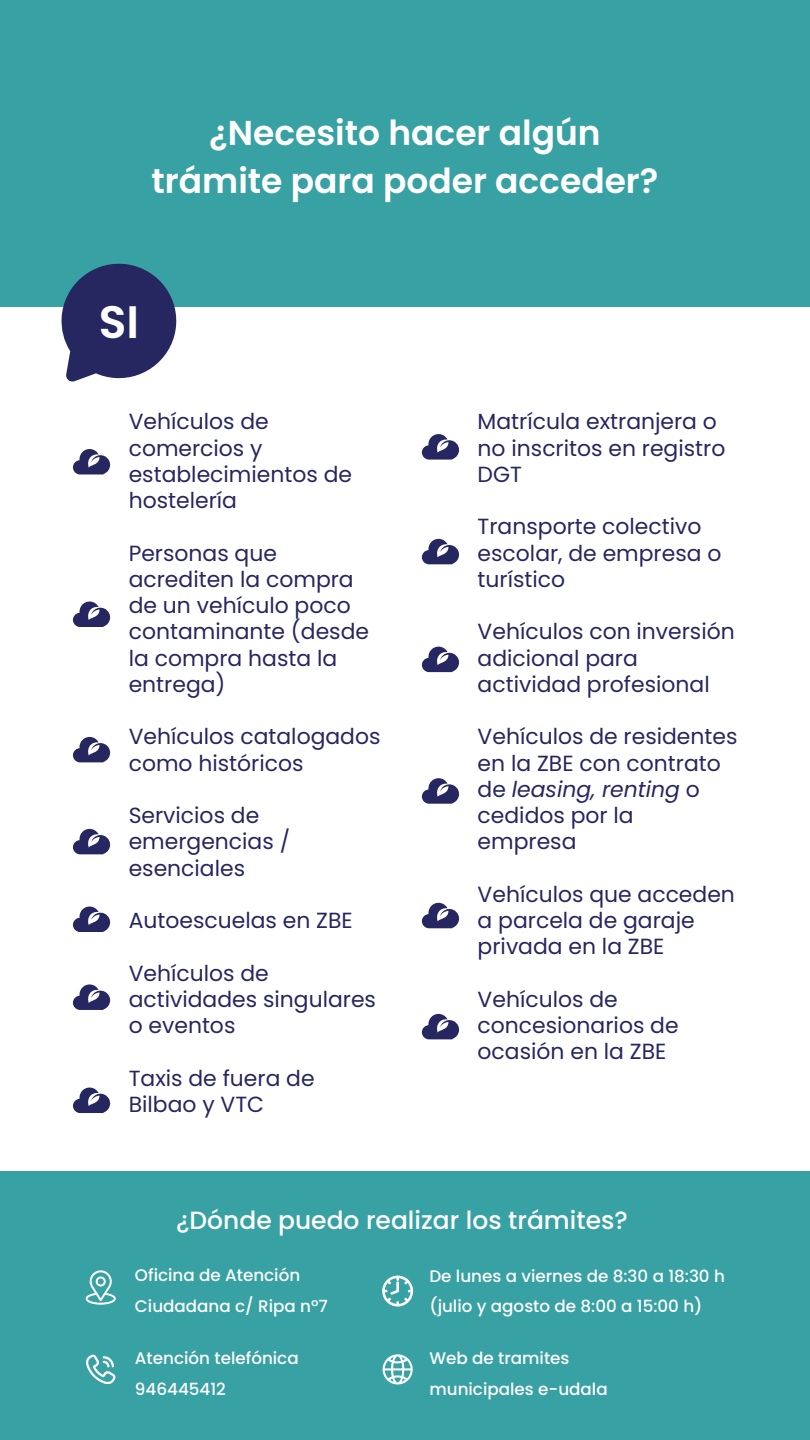
<style>
.page{position:relative;width:810px;height:1440px;background:#fff}
.page>*{position:absolute;margin:0;border:0;box-sizing:border-box;transform-origin:0 0}
.t1{font:600 45.5px "Poppins";color:#fff}
.t2{font:600 34.5px/48px "Poppins";color:#fff;text-align:center}
.t3{font:500 25px "Poppins";color:#fff}
.t4{font:21.9px/26.2px "Poppins";color:#262661}
.t5{font:500 16.8px/30.8px "Poppins";color:#fff}
.s1{font-style:italic}
</style>
<div class="page">
<div style="left:0;top:0;width:810px;height:306px;background:#38a1a3"></div>
<svg style="left:62px;top:263px;width:114px;height:119px"></svg>
<div style="left:0;top:1171px;width:810px;height:269px;background:#38a1a3"></div>
<svg style="left:73px;top:449px;width:37px;height:25px"></svg>
<svg style="left:73px;top:602px;width:37px;height:25px"></svg>
<svg style="left:73px;top:737px;width:37px;height:25px"></svg>
<svg style="left:73px;top:829px;width:37px;height:25px"></svg>
<svg style="left:73px;top:907px;width:37px;height:25px"></svg>
<svg style="left:73px;top:984px;width:37px;height:26px"></svg>
<svg style="left:73px;top:1088px;width:37px;height:25px"></svg>
<svg style="left:422px;top:434px;width:37px;height:26px"></svg>
<svg style="left:422px;top:539px;width:37px;height:25px"></svg>
<svg style="left:422px;top:647px;width:37px;height:25px"></svg>
<svg style="left:422px;top:778px;width:37px;height:26px"></svg>
<svg style="left:422px;top:903px;width:37px;height:25px"></svg>
<svg style="left:422px;top:1014px;width:37px;height:25px"></svg>
<svg style="left:86px;top:1355px;width:30px;height:29px"></svg>
<svg style="left:86px;top:1270px;width:30px;height:35px"></svg>
<svg style="left:383px;top:1354px;width:30px;height:31px"></svg>
<svg style="left:382px;top:1276px;width:31px;height:31px"></svg>
<h2 class="t2" style="left:152px;top:109px;width:508px">¿Necesito hacer algún trámite para poder acceder?</h2>
<h1 class="t1" style="left:99px;top:295px;width:42px">SI</h1>
<p class="t4" style="left:129px;top:409px;width:225px">Vehículos de comercios y establecimientos de hostelería</p>
<p class="t4" style="left:129px;top:540px;width:242px">Personas que acrediten la compra de un vehículo poco contaminante (desde la compra hasta la entrega)</p>
<p class="t4" style="left:129px;top:724px;width:253px">Vehículos catalogados como históricos</p>
<p class="t4" style="left:129px;top:802px;width:163px">Servicios de emergencias / esenciales</p>
<p class="t4" style="left:129px;top:907px;width:225px">Autoescuelas en ZBE</p>
<p class="t4" style="left:129px;top:960px;width:249px">Vehículos de actividades singulares o eventos</p>
<p class="t4" style="left:129px;top:1065px;width:187px">Taxis de fuera de<br>Bilbao y VTC</p>
<p class="t4" style="left:478px;top:409px;width:249px">Matrícula extranjera o no inscritos en registro<br>DGT</p>
<p class="t4" style="left:478px;top:514px;width:245px">Transporte colectivo escolar, de empresa o turístico</p>
<p class="t4" style="left:478px;top:619px;width:259px">Vehículos con inversión adicional para actividad profesional</p>
<p class="t4" style="left:478px;top:724px;width:261px">Vehículos de residentes en la ZBE con contrato de <span class="s1">leasing, renting</span> o cedidos por la empresa</p>
<p class="t4" style="left:478px;top:881px;width:259px">Vehículos que acceden a parcela de garaje privada en la ZBE</p>
<p class="t4" style="left:478px;top:986px;width:203px">Vehículos de concesionarios de ocasión en la ZBE</p>
<p class="t3" style="left:176px;top:1205px;width:453px">¿Dónde puedo realizar los trámites?</p>
<p class="t5" style="left:135px;top:1260px;width:194px">Oficina de Atención<br>Ciudadana c/ Ripa nº7</p>
<p class="t5" style="left:135px;top:1343px;width:165px">Atención telefónica<br>946445412</p>
<p class="t5" style="left:429px;top:1260px;width:297px">De lunes a viernes de 8:30 a 18:30 h (julio y agosto de 8:00 a 15:00 h)</p>
<p class="t5" style="left:429px;top:1343px;width:180px">Web de tramites municipales e-udala</p>
</div>
